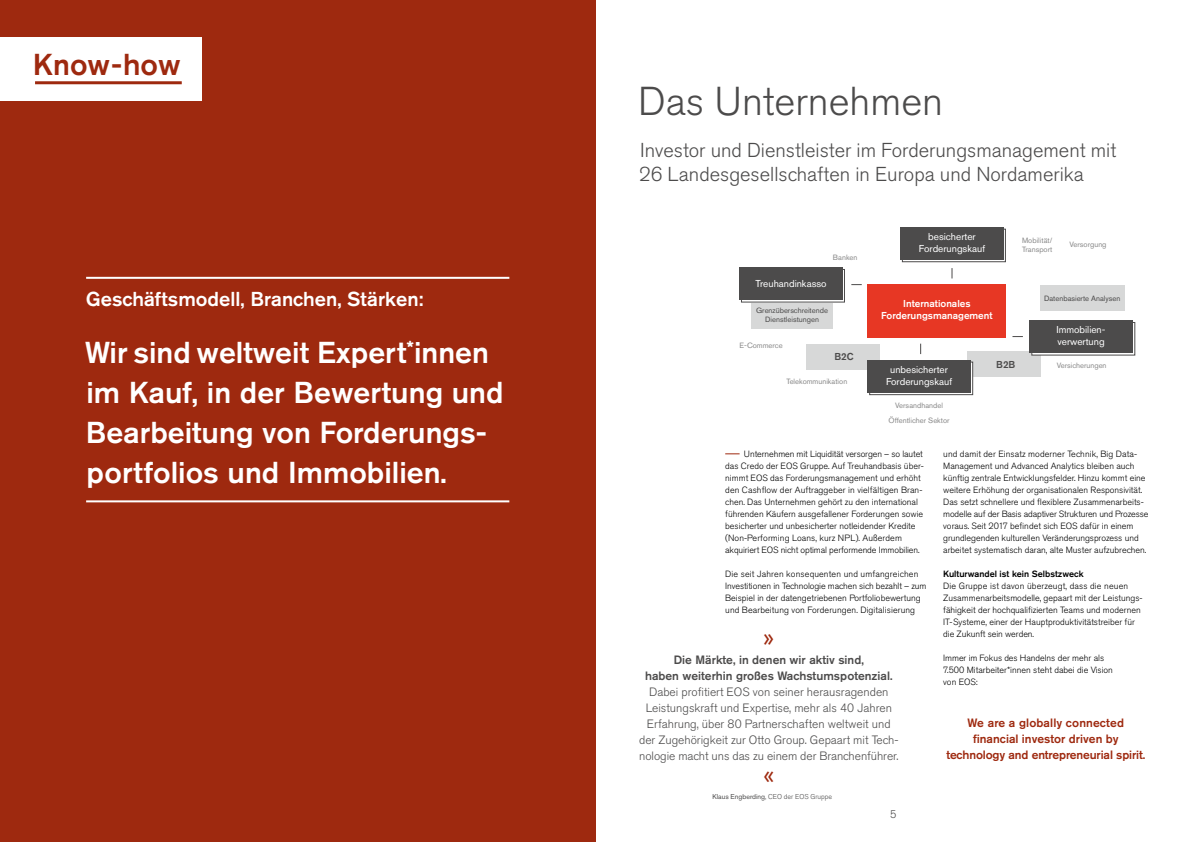
<style>
.page{position:relative;width:1191px;height:842px;background:#fff}
.page>*{position:absolute;margin:0;border:0;box-sizing:border-box;transform-origin:0 0}
.HL{font:300 40px "AGEOS";color:#4c4b4b}
.t1{font:500 30px/40px "AGEOS";color:#fff}
.t2{font:500 30px "AGEOS";color:#9e290f}
.Zitat{font:300 30px "AGEOS";color:#9e290f}
.Fließtext{font:300 20px/24px "AGEOS";color:#4c4b4b}
.t3{font:500 20px "AGEOS";color:#fff}
.Zitat-2{font:300 12px/16px "AGEOS";color:#4c4b4b;text-align:center}
.Zitat-3{font:500 12px/16px "AGEOS";color:#9e290f;text-align:center}
.t4{font:300 11px "AGEOS";color:#4c4b4b}
.t5{font:10px/12px "AGEOS";color:#fff;text-align:center}
.t6{font:500 10px/12px "AGEOS";color:#fff;text-align:center}
.t7{font:500 10px "AGEOS";color:#4c4b4b}
.Fließtext-2{font:300 9px/12px "AGEOS";color:#000}
.Fließtext-3{font:500 9px "AGEOS";color:#000}
.t8{font:7.6px/9.1px "AGEOS";color:#898989}
.t9{font:7.6px/9.1px "AGEOS";color:#4c4b4b;text-align:center}
.Fließtext-4{font:300 7px "AGEOS";color:#4c4b4b}
.s1{font-weight:500}
.s2{font-weight:400}
</style>
<div class="page">
<div style="left:0;top:0;width:595px;height:842px;background:#9e290f"></div>
<div style="left:0;top:38px;width:201px;height:63px;background:#fff"></div>
<hr style="left:35px;top:81px;width:147px;height:3px;background:#9e290f">
<div style="left:806px;top:344px;width:73px;height:26px;background:#d7d8d8"></div>
<div style="left:967px;top:351px;width:74px;height:26px;background:#d7d8d8"></div>
<div style="left:751px;top:303px;width:82px;height:25px;background:#d7d8d8"></div>
<div style="left:869px;top:362px;width:103px;height:33px;background:#4c4b4b"></div>
<div style="left:869px;top:362px;width:104px;height:33px;border:1px solid #4c4b4b"></div>
<div style="left:867px;top:360px;width:103px;height:32px;background:#4c4b4b"></div>
<div style="left:900px;top:227px;width:103px;height:33px;background:#4c4b4b"></div>
<div style="left:902px;top:229px;width:104px;height:33px;border:1px solid #4c4b4b"></div>
<svg style="left:1033px;top:324px;width:100px;height:30px"></svg>
<div style="left:1031px;top:322px;width:104px;height:34px;border:1px solid #4c4b4b"></div>
<div style="left:1029px;top:320px;width:103px;height:33px;background:#4c4b4b"></div>
<svg style="left:842px;top:271px;width:1px;height:29px"></svg>
<div style="left:739px;top:268px;width:103px;height:32px;background:#4c4b4b"></div>
<div style="left:1040px;top:285px;width:84px;height:26px;background:#d7d8d8"></div>
<div style="left:867px;top:285px;width:139px;height:53px;background:#e73724"></div>
<hr style="left:86px;top:277px;width:423px;height:2px;background:#fff">
<hr style="left:86px;top:500px;width:423px;height:2px;background:#fff">
<svg style="left:725px;top:454px;width:14px;height:1px"></svg>
<p class="t2" style="left:33px;top:45px;width:149px">Know-how</p>
<p class="t3" style="left:86px;top:286px;width:339px">Geschäftsmodell, Branchen, Stärken:</p>
<p class="t1" style="left:85px;top:332px;width:420px">Wir sind weltweit Expert<sup>*</sup>innen im Kauf, in der Bewertung und<br>Bearbeitung von Forderungs&shy;portfolios und Immobilien.</p>
<p class="HL" style="left:638px;top:75px;width:306px">Das Unternehmen</p>
<p class="Fließtext" style="left:639px;top:138px;width:478px">Investor und Dienstleister im Forderungsmanagement mit<br>26 Landesgesellschaften in Europa und Nordamerika</p>
<p class="t8" style="left:833px;top:253px;width:26px">Banken</p>
<p class="t5" style="left:755px;top:278px;width:73px">Treuhandinkasso</p>
<p class="t9" style="left:756px;top:306px;width:73px">Grenzüberschreitende<br>Dienstleistungen</p>
<p class="t8" style="left:739px;top:340px;width:45px">E-Commerce</p>
<p class="t7" style="left:834px;top:350px;width:21px">B2C</p>
<p class="t8" style="left:786px;top:376px;width:62px">Telekommunikation</p>
<p class="t5" style="left:919px;top:230px;width:68px">besicherter<br>Forderungskauf</p>
<p class="t6" style="left:881px;top:298px;width:113px">Internationales<br>Forderungsmanagement</p>
<p class="t8" style="left:1022px;top:236px;width:32px">Mobilität/<br>Transport</p>
<p class="t8" style="left:1069px;top:240px;width:39px">Versorgung</p>
<p class="t9" style="left:1044px;top:294px;width:78px">Datenbasierte Analysen</p>
<p class="t5" style="left:1056px;top:323px;width:50px;text-align:left">Immobilien&shy;verwertung</p>
<p class="t5" style="left:886px;top:363px;width:68px">unbesicherter<br>Forderungskauf</p>
<p class="t8" style="left:888px;top:398px;width:62px;line-height:15.2px;text-align:center">Versandhandel<br>Öffentlicher Sektor</p>
<p class="t7" style="left:996px;top:358px;width:21px">B2B</p>
<p class="t8" style="left:1056px;top:361px;width:51px">Versicherungen</p>
<p class="Fließtext-2" style="left:725px;top:448px;width:200px;text-indent:19px">Unternehmen mit Liquidität versorgen – so lautet das Credo der EOS Gruppe. Auf Treuhandbasis über&shy;nimmt EOS das Forderungsmanagement und erhöht den Cashflow der Auftraggeber in vielfältigen Bran&shy;chen. Das Unternehmen gehört zu den international führenden Käufern ausgefallener Forderungen sowie besicherter und unbesicherter notleidender Kredite (Non-Performing Loans, kurz NPL). Außerdem akquiriert EOS nicht optimal performende Immobilien.</p>
<p class="Fließtext-2" style="left:725px;top:568px;width:203px">Die seit Jahren konsequenten und umfangreichen Investitionen in Technologie machen sich bezahlt – zum Beispiel in der datengetriebenen Portfoliobewertung und Bearbeitung von Forderungen. Digitalisierung</p>
<p class="Zitat" style="left:763px;top:618px;width:13px">»</p>
<p class="Zitat-2" style="left:639px;top:651px;width:261px"><span class="s1">Die Märkte, in denen wir aktiv sind,<br>haben weiterhin großes Wachstumspotenzial.<br></span>Dabei profitiert EOS von seiner herausragenden Leistungskraft und Expertise, mehr als 40 Jahren Erfahrung, über 80 Partnerschaften weltweit und der Zugehörigkeit zur Otto Group. Gepaart mit Tech&shy;nologie macht uns das zu einem der Branchenführer.</p>
<p class="Zitat" style="left:763px;top:757px;width:13px">«</p>
<p class="Fließtext-4" style="left:712px;top:792px;width:121px"><span class="s2">Klaus Engberding</span>, CEO der EOS Gruppe</p>
<p class="t4" style="left:890px;top:807px;width:8px">5</p>
<p class="Fließtext-2" style="left:943px;top:448px;width:207px">und damit der Einsatz moderner Technik, Big Data-Management und Advanced Analytics bleiben auch künftig zentrale Entwicklungsfelder. Hinzu kommt eine weitere Erhöhung der organisationalen Responsivität.<br>Das setzt schnellere und flexiblere Zusammenarbeits&shy;modelle auf der Basis adaptiver Strukturen und Prozesse voraus. Seit 2017 befindet sich EOS dafür in einem grundlegenden kulturellen Veränderungsprozess und arbeitet systematisch daran, alte Muster aufzubrechen.</p>
<p class="Fließtext-3" style="left:943px;top:568px;width:142px">Kulturwandel ist kein Selbstzweck</p>
<p class="Fließtext-2" style="left:943px;top:580px;width:201px">Die Gruppe ist davon überzeugt, dass die neuen Zusammenarbeitsmodelle, gepaart mit der Leistungs&shy;fähigkeit der hochqualifizierten Teams und modernen IT-Systeme, einer der Hauptproduktivitätstreiber für die Zukunft sein werden.</p>
<p class="Fließtext-2" style="left:943px;top:652px;width:171px">Immer im Fokus des Handelns der mehr als<br>7.500 Mitarbeiter*innen steht dabei die Vision von EOS:</p>
<p class="Zitat-3" style="left:946px;top:715px;width:200px">We are a globally connected financial investor driven by technology and entrepreneurial spirit.</p>
</div>
